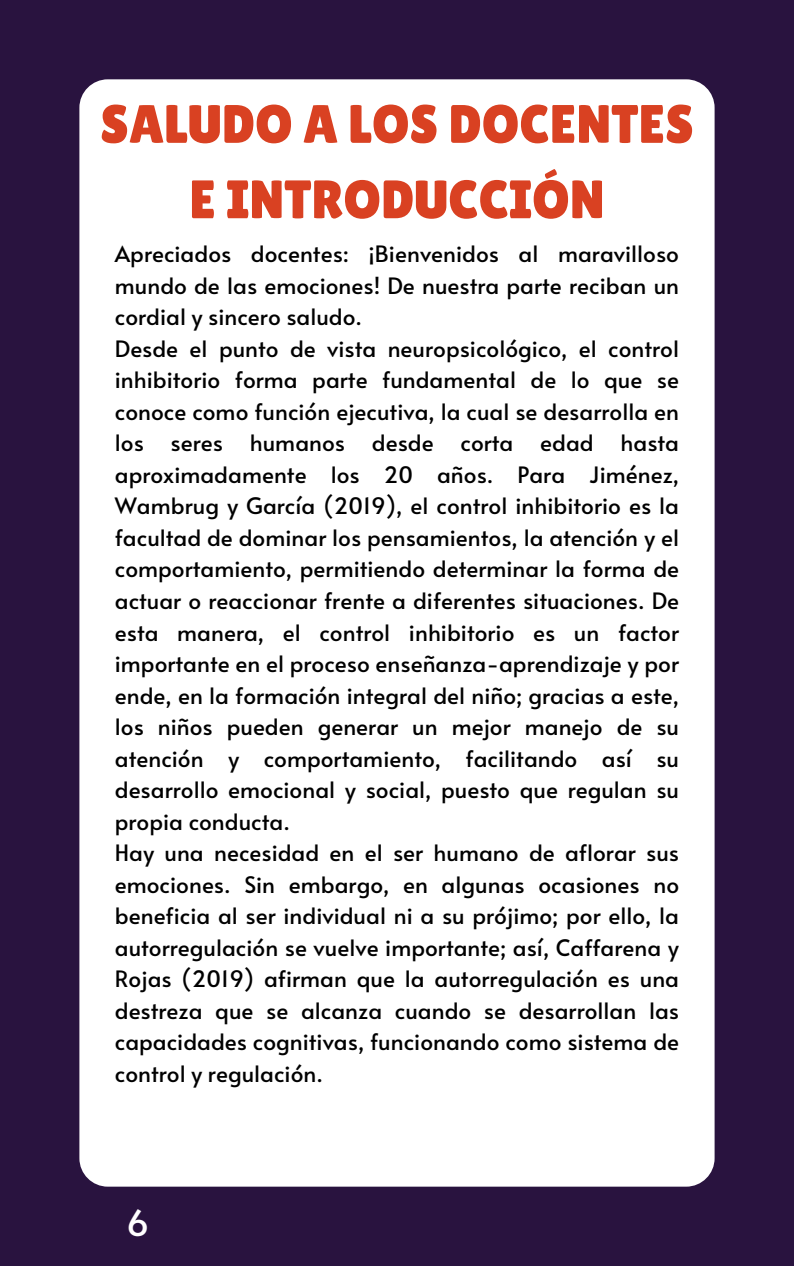
<style>
.page{position:relative;width:794px;height:1266px;background:#fff}
.page>*{position:absolute;margin:0;border:0;box-sizing:border-box;transform-origin:0 0}
.t1{font:54px/75.4px "Lilita One";color:#d94122;text-align:center}
.t2{font:36px "Alata";color:#fff}
.t3{font:22.5px/31.5px "Alata";color:#000;text-align:justify}
</style>
<div class="page">
<div style="left:0;top:0;width:793px;height:1266px;background:#29133f"></div>
<div style="left:79px;top:79px;width:635px;height:1107px;background:#fff;border-radius:28px"></div>
<p class="t1" style="left:100px;top:86px;width:595px">SALUDO A LOS DOCENTES<br>E INTRODUCCIÓN</p>
<p class="t3" style="left:115px;top:237px;width:565px">Apreciados docentes: ¡Bienvenidos al maravilloso mundo de las emociones! De nuestra parte reciban un cordial y sincero saludo.</p>
<p class="t3" style="left:115px;top:332px;width:565px">Desde el punto de vista neuropsicológico, el control inhibitorio forma parte fundamental de lo que se conoce como función ejecutiva, la cual se desarrolla en los seres humanos desde corta edad hasta aproximadamente los 20 años. Para Jiménez, Wambrug y García (2019), el control inhibitorio es la facultad de dominar los pensamientos, la atención y el comportamiento, permitiendo determinar la forma de actuar o reaccionar frente a diferentes situaciones. De esta manera, el control inhibitorio es un factor importante en el proceso enseñanza-aprendizaje y por ende, en la formación integral del niño; gracias a este, los niños pueden generar un mejor manejo de su atención y comportamiento, facilitando así su desarrollo emocional y social, puesto que regulan su propia conducta.</p>
<p class="t3" style="left:115px;top:836px;width:565px">Hay una necesidad en el ser humano de aflorar sus emociones. Sin embargo, en algunas ocasiones no beneficia al ser individual ni a su prójimo; por ello, la autorregulación se vuelve importante; así, Caffarena y Rojas (2019) afirman que la autorregulación es una destreza que se alcanza cuando se desarrollan las capacidades cognitivas, funcionando como sistema de control y regulación.</p>
<p class="t2" style="left:126px;top:1196px;width:25px">6</p>
</div>
